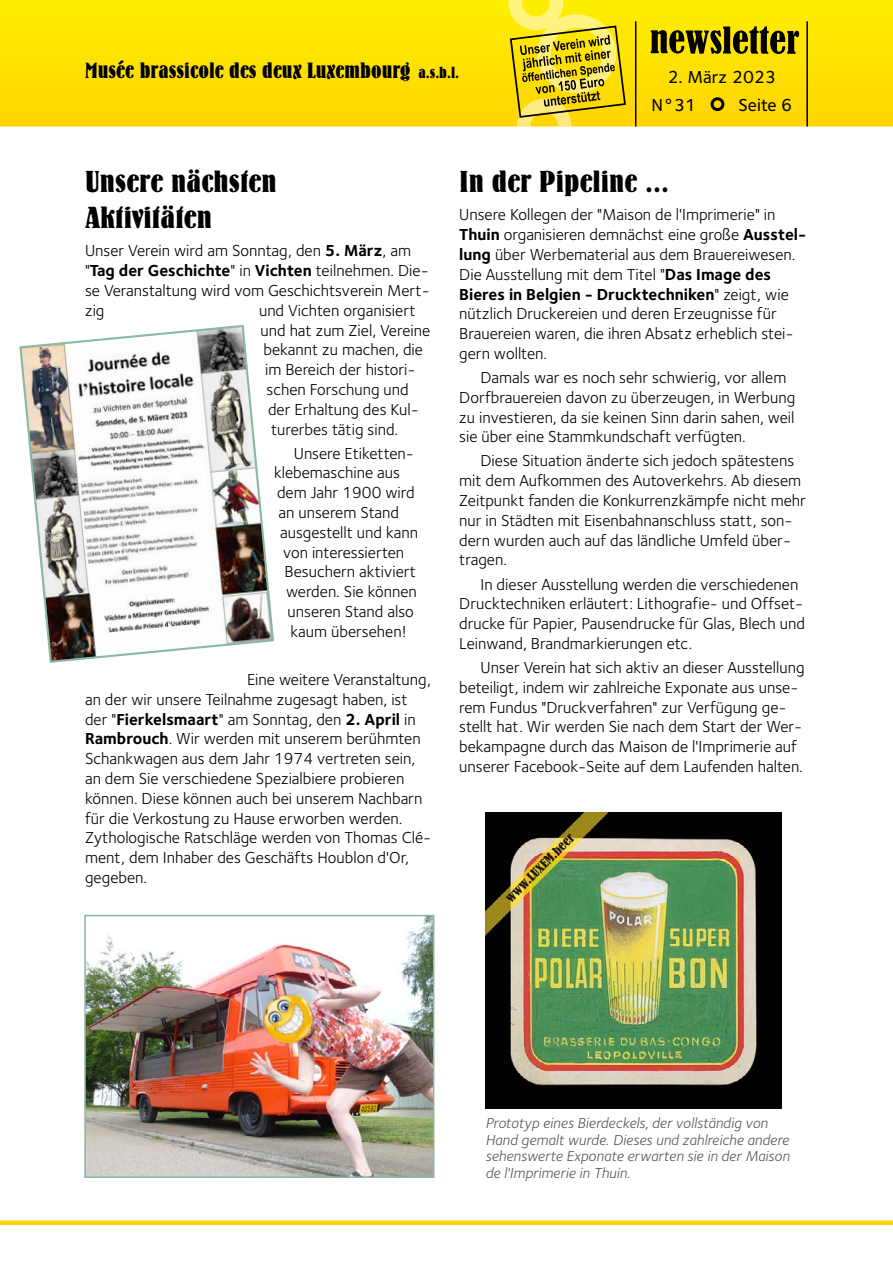
<style>
.page{position:relative;width:893px;height:1263px;background:#fff}
.page>*{position:absolute;margin:0;border:0;box-sizing:border-box;transform-origin:0 0}
.t1{font:30px/36px "Bernhard Bold Condensed BT";color:#000;scale:1.15 1}
.t2{font:21.75px "Bernhard Bold Condensed BT";color:#000;scale:1.1 1}
.t3{font:18px/28.5px "Foundry Sterling Medium CE";color:#000}
.t4{font:16.5px/19.8px "Foundry Sterling Book CE";color:#000}
.t5{font:700 16.5px "Foundry Sterling";color:#000}
.t6{font:16.5px "Foundry Sterling Bold CE";color:#000}
.t7{font:15px/16.5px "Foundry Sterling Book Italic CE";color:#575756}
.s1{font-size:15.75px;color:#ffd500}
.s2{font-family:"Foundry Sterling";font-weight:700}
.s3{font-family:"Foundry Sterling Book CE";font-weight:400}
.s4{font-family:"Foundry Sterling Bold CE"}
.s5{font-family:"Foundry Sterling Book CE"}
</style>
<div class="page">
<svg style="left:0;top:0;width:893px;height:126px;background:#fee100"></svg>
<svg style="left:651px;top:26px;width:148px;height:28px;background:#7d7100"></svg>
<div style="left:712px;top:99px;width:11px;height:11px;background:#ffd500;border-radius:50%"></div>
<div style="left:711px;top:97px;width:13px;height:14px;border:3px solid #000;border-radius:50%"></div>
<div style="left:0;top:1220px;width:893px;height:5px;background:#ffd500"></div>
<hr style="left:806px;top:21px;width:2px;height:105px;background:#000">
<svg style="left:508px;top:0;width:129px;height:126px;background:#dbc51e"></svg>
<img style="left:87px;top:918px;width:344px;height:257px">
<div style="left:84px;top:915px;width:350px;height:263px;border:2px solid #89b9a3"></div>
<svg style="left:19px;top:324px;width:255px;height:339px"></svg>
<img style="left:485px;top:812px;width:297px;height:297px">
<img style="left:254px;top:984px;width:69px;height:69px">
<h2 class="t2" style="left:85px;top:58px;width:342px">Musée brassicole des deux Luxembourg <span class="s1">a.s.b.l.</span></h2>
<p class="t3" style="left:651px;top:63px;width:126px;text-indent:16px">2. März 2023<br>N°31</p>
<p class="t3" style="left:738px;top:91px;width:55px">Seite 6</p>
<h1 class="t1" style="left:85px;top:163px;width:168px">Unsere nächsten<br>Aktivitäten</h1>
<p class="t4" style="left:85px;top:241px;width:328px">Unser Verein wird am Sonntag, den <span class="s2">5. März</span>, am</p>
<p class="t5" style="left:85px;top:259px;width:345px"><span class="s3">"</span>Tag der Geschichte<span class="s3">" in</span> Vichten <span class="s3">teilnehmen. Die-</span></p>
<p class="t4" style="left:85px;top:281px;width:346px">se Veranstaltung wird vom Geschichtsverein Mert&shy;zig</p>
<p class="t4" style="left:259px;top:300px;width:158px">und Vichten organisiert</p>
<p class="t4" style="left:261px;top:320px;width:171px">und hat zum Ziel, Vereine</p>
<p class="t4" style="left:264px;top:340px;width:161px">bekannt zu machen, die</p>
<p class="t4" style="left:265px;top:360px;width:152px">im Bereich der histori-</p>
<p class="t4" style="left:267px;top:380px;width:144px">schen Forschung und</p>
<p class="t4" style="left:268px;top:399px;width:152px">der Erhaltung des Kul-</p>
<p class="t4" style="left:271px;top:419px;width:129px">turerbes tätig sind.</p>
<p class="t4" style="left:294px;top:443px;width:122px">Unsere Etiketten-</p>
<p class="t4" style="left:274px;top:463px;width:127px">klebemaschine aus</p>
<p class="t4" style="left:277px;top:483px;width:139px">dem Jahr 1900 wird</p>
<p class="t4" style="left:279px;top:503px;width:122px">an unserem Stand</p>
<p class="t4" style="left:280px;top:523px;width:139px">ausgestellt und kann</p>
<p class="t4" style="left:283px;top:542px;width:123px">von interessierten</p>
<p class="t4" style="left:285px;top:562px;width:133px">Besuchern aktiviert</p>
<p class="t4" style="left:286px;top:582px;width:132px">werden. Sie können</p>
<p class="t4" style="left:288px;top:602px;width:128px">unseren Stand also</p>
<p class="t4" style="left:291px;top:622px;width:117px">kaum übersehen!</p>
<p class="t4" style="left:85px;top:670px;width:348px;text-indent:162px">Eine weitere Veranstaltung, an der wir unsere Teilnahme zugesagt haben, ist der "<span class="s2">Fierkelsmaart</span>" am Sonntag, den <span class="s2">2. April</span> in <span class="s2">Rambrouch</span>. Wir werden mit unserem berühmten Schankwagen aus dem Jahr 1974 vertreten sein, an dem Sie verschiedene Spezialbiere probieren können. Diese können auch bei unserem Nachbarn für die Verkostung zu Hause erworben werden.<br>Zythologische Ratschläge werden von Thomas Clé&shy;ment, dem Inhaber des Geschäfts Houblon d'Or, gegeben.</p>
<h1 class="t1" style="left:459px;top:163px;width:184px">In der Pipeline ...</h1>
<p class="t4" style="left:459px;top:205px;width:349px">Unsere Kollegen der "Maison de l'Imprimerie" in <span class="s4">Thuin</span> organisieren demnächst eine große <span class="s4">Ausstel&shy;lung</span> über Werbematerial aus dem Brauereiwesen.<br>Die Ausstellung mit dem Titel "<span class="s4">Das Image des</span></p>
<p class="t6" style="left:459px;top:284px;width:331px">Bieres in Belgien - Drucktechniken<span class="s5">" zeigt, wie</span></p>
<p class="t4" style="left:459px;top:304px;width:336px">nützlich Druckereien und deren Erzeugnisse für<br>Brauereien waren, die ihren Absatz erheblich stei&shy;gern wollten.</p>
<p class="t4" style="left:459px;top:368px;width:338px;text-indent:21px">Damals war es noch sehr schwierig, vor allem Dorfbrauereien davon zu überzeugen, in Werbung zu investieren, da sie keinen Sinn darin sahen, weil sie über eine Stammkundschaft verfügten.</p>
<p class="t4" style="left:459px;top:451px;width:348px;text-indent:21px">Diese Situation änderte sich jedoch spätestens mit dem Aufkommen des Autoverkehrs. Ab diesem Zeitpunkt fanden die Konkurrenzkämpfe nicht mehr nur in Städten mit Eisenbahnanschluss statt, son&shy;dern wurden auch auf das ländliche Umfeld über&shy;tragen.</p>
<p class="t4" style="left:459px;top:574px;width:347px;text-indent:21px">In dieser Ausstellung werden die verschiedenen Drucktechniken erläutert: Lithografie- und Offset&shy;drucke für Papier, Pausendrucke für Glas, Blech und Leinwand, Brandmarkierungen etc.</p>
<p class="t4" style="left:459px;top:658px;width:347px;text-indent:21px">Unser Verein hat sich aktiv an dieser Ausstellung beteiligt, indem wir zahlreiche Exponate aus unse&shy;rem Fundus "Druckverfahren" zur Verfügung ge&shy;stellt hat. Wir werden Sie nach dem Start der Wer&shy;bekampagne durch das Maison de l'Imprimerie auf unserer Facebook-Seite auf dem Laufenden halten.</p>
<p class="t7" style="left:485px;top:1115px;width:306px">Prototyp eines Bierdeckels, der vollständig von Hand gemalt wurde. Dieses und zahlreiche andere sehenswerte Exponate erwarten sie in der Maison de l'Imprimerie in Thuin.</p>
</div>
